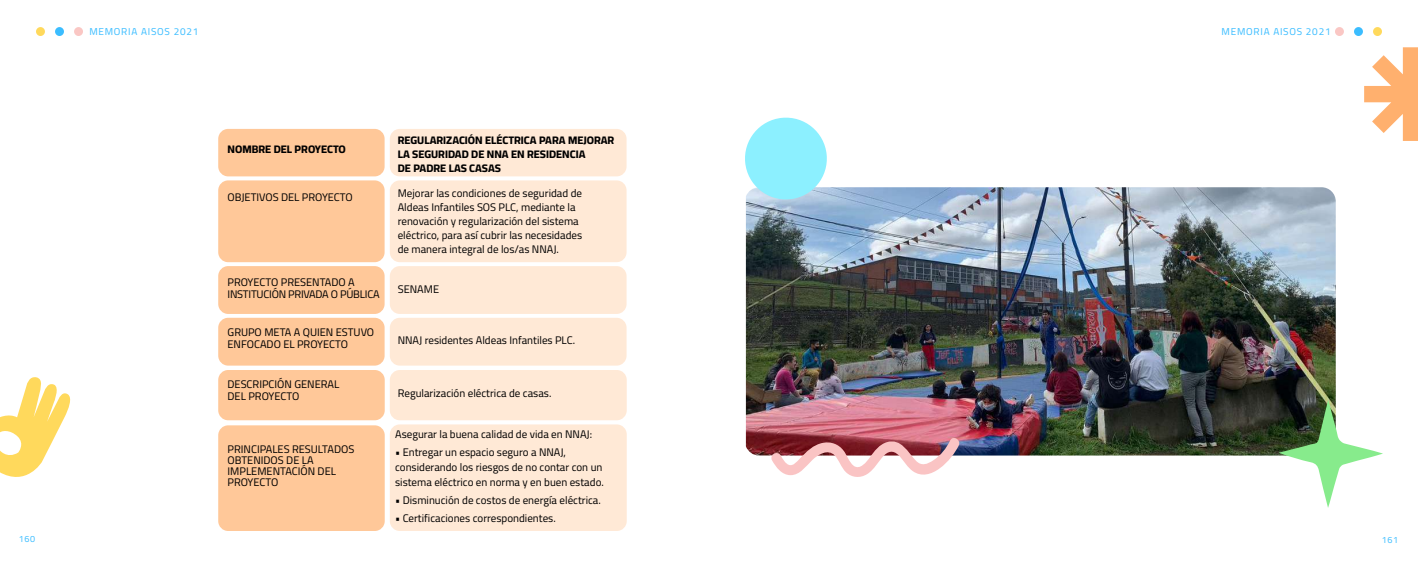
<style>
.page{position:relative;width:1418px;height:567px;background:#fff}
.page>*{position:absolute;margin:0;border:0;box-sizing:border-box;transform-origin:0 0}
.t1{font:11px/14px "Cairo";color:#000}
.t2{font:800 11px/14px "Cairo";color:#000}
.t3{font:11px/12px "Cairo";letter-spacing:-.02em;color:#000}
.t4{font:10px "Cairo";letter-spacing:.075em;color:#3bbdff}
.t5{font:9px "Cairo";letter-spacing:.075em;color:#3bbdff}
</style>
<div class="page">
<div style="left:36px;top:27px;width:9px;height:9px;background:#ffd95c;border-radius:50%"></div>
<div style="left:55px;top:27px;width:9px;height:9px;background:#3bbdff;border-radius:50%"></div>
<div style="left:74px;top:27px;width:9px;height:9px;background:#fac7c4;border-radius:50%"></div>
<svg style="left:1372px;top:27px;width:9px;height:9px"></svg>
<svg style="left:1353px;top:27px;width:9px;height:9px"></svg>
<div style="left:1334px;top:27px;width:9px;height:9px;background:#fac7c4;border-radius:50%"></div>
<svg style="left:1364px;top:47px;width:53px;height:94px"></svg>
<svg style="left:0;top:377px;width:71px;height:100px"></svg>
<div style="left:218px;top:180px;width:166px;height:82px;background:#ffc899;border-radius:10px"></div>
<div style="left:218px;top:266px;width:166px;height:48px;background:#ffc899;border-radius:10px"></div>
<div style="left:218px;top:318px;width:166px;height:48px;background:#ffc899;border-radius:10px"></div>
<div style="left:218px;top:370px;width:167px;height:50px;background:#ffc899;border-radius:10px"></div>
<div style="left:218px;top:129px;width:166px;height:47px;background:#ffc899;border-radius:10px"></div>
<div style="left:390px;top:180px;width:236px;height:82px;background:#ffe9d6;border-radius:10px"></div>
<div style="left:390px;top:266px;width:236px;height:48px;background:#ffe9d6;border-radius:10px"></div>
<div style="left:390px;top:318px;width:236px;height:48px;background:#ffe9d6;border-radius:10px"></div>
<div style="left:390px;top:370px;width:236px;height:50px;background:#ffe9d6;border-radius:10px"></div>
<div style="left:390px;top:129px;width:236px;height:47px;background:#ffe9d6;border-radius:10px"></div>
<div style="left:218px;top:425px;width:167px;height:106px;background:#ffc899;border-radius:10px"></div>
<div style="left:390px;top:424px;width:236px;height:107px;background:#ffe9d6;border-radius:10px"></div>
<img style="left:746px;top:187px;width:589px;height:268px">
<svg style="left:1278px;top:400px;width:104px;height:108px"></svg>
<svg style="left:745px;top:117px;width:83px;height:84px;background:#a2effc"></svg>
<svg style="left:769px;top:435px;width:192px;height:42px"></svg>
<p class="t4" style="left:89px;top:24px;width:110px">MEMORIA AISOS 2021</p>
<p class="t4" style="left:1221px;top:24px;width:110px">MEMORIA AISOS 2021</p>
<p class="t2" style="left:227px;top:143px;width:120px">NOMBRE DEL PROYECTO</p>
<p class="t1" style="left:227px;top:191px;width:127px">OBJETIVOS DEL PROYECTO</p>
<p class="t3" style="left:227px;top:276px;width:154px">PROYECTO PRESENTADO A<br>INSTITUCIÓN PRIVADA O PÚBLICA</p>
<p class="t1" style="left:227px;top:326px;width:148px;line-height:12px">GRUPO META A QUIEN ESTUVO<br>ENFOCADO EL PROYECTO</p>
<p class="t1" style="left:227px;top:378px;width:113px;line-height:12px">DESCRIPCIÓN GENERAL<br>DEL PROYECTO</p>
<p class="t1" style="left:227px;top:443px;width:128px;line-height:11px">PRINCIPALES RESULTADOS<br>OBTENIDOS DE LA<br>IMPLEMENTACIÓN DEL<br>PROYECTO</p>
<p class="t2" style="left:398px;top:133px;width:218px">REGULARIZACIÓN ELÉCTRICA PARA MEJORAR<br>LA SEGURIDAD DE NNA EN RESIDENCIA<br>DE PADRE LAS CASAS</p>
<p class="t1" style="left:398px;top:186px;width:186px">Mejorar las condiciones de seguridad de Aldeas Infantiles SOS PLC, mediante la renovación y regularización del sistema eléctrico, para así cubrir las necesidades de manera integral de los/as NNAJ.</p>
<p class="t1" style="left:398px;top:282px;width:43px">SENAME</p>
<p class="t1" style="left:398px;top:334px;width:179px">NNAJ residentes Aldeas Infantiles PLC.</p>
<p class="t1" style="left:398px;top:386px;width:155px">Regularización eléctrica de casas.</p>
<p class="t1" style="left:395px;top:427px;width:199px">Asegurar la buena calidad de vida en NNAJ:</p>
<p class="t1" style="left:395px;top:445px;width:210px;line-height:15px">• Entregar un espacio seguro a NNAJ, considerando los riesgos de no contar con un sistema eléctrico en norma y en buen estado.</p>
<p class="t1" style="left:395px;top:493px;width:207px">• Disminución de costos de energía eléctrica.</p>
<p class="t1" style="left:395px;top:511px;width:162px">• Certificaciones correspondientes.</p>
<p class="t5" style="left:19px;top:533px;width:18px">160</p>
<p class="t5" style="left:1381px;top:534px;width:18px">161</p>
</div>
